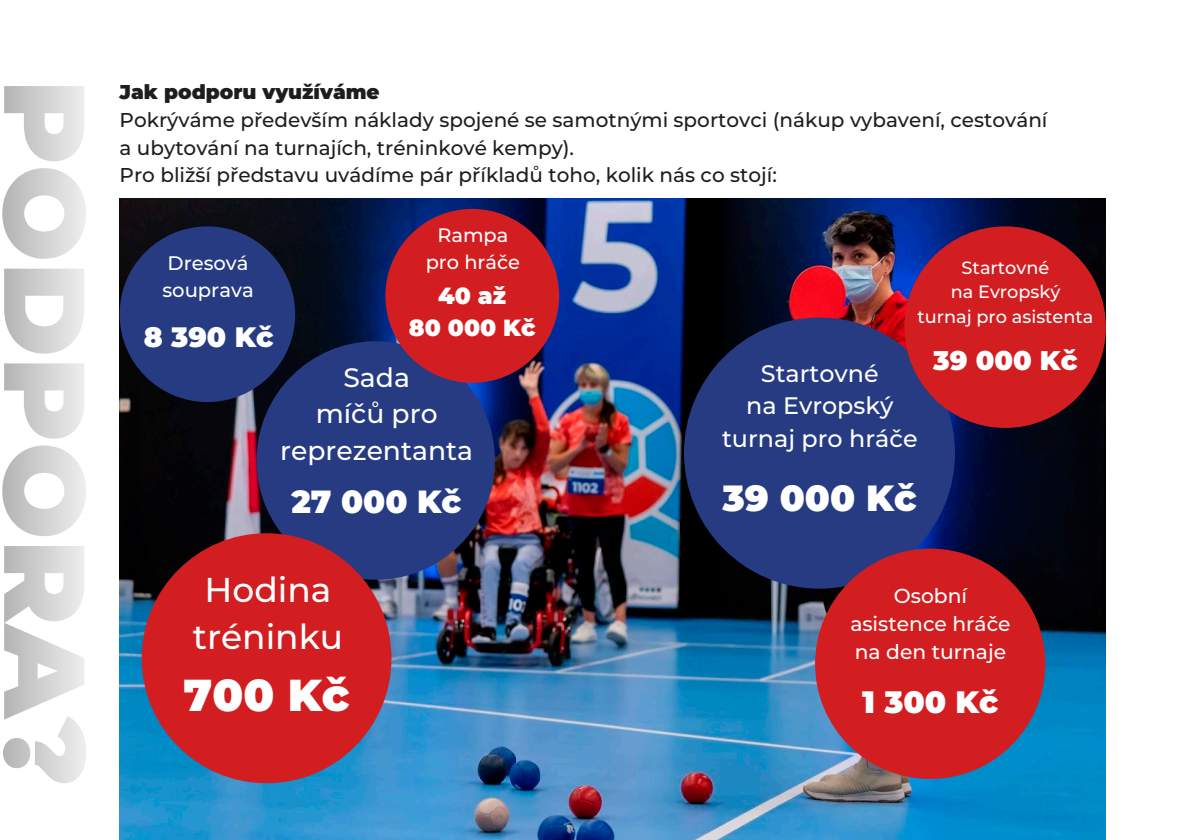
<style>
.page{position:relative;width:1191px;height:840px;background:#fff}
.page>*{position:absolute;margin:0;border:0;box-sizing:border-box;transform-origin:0 0}
.t1{font:900 44.6px "Montserrat";color:#fff}
.t2{font:900 36.4px "Montserrat";color:#fff}
.t3{font:500 34.4px/47.4px "Montserrat";color:#fff;text-align:center}
.t4{font:900 32px "Montserrat";color:#fff}
.t5{font:900 31px "Montserrat";color:#fff}
.t6{font:900 28px "Montserrat";color:#fff}
.t7{font:900 27px "Montserrat";color:#fff}
.t8{font:500 26.6px/36.6px "Montserrat";color:#fff;text-align:center}
.t9{font:500 23.8px/32.8px "Montserrat";color:#fff;text-align:center}
.t10{font:900 23.4px/32.2px "Montserrat";color:#fff;text-align:center}
.t11{font:500 20.2px/28px "Montserrat";color:#fff;text-align:center}
.t12{font:500 20px/27.6px "Montserrat";color:#1d1d1b}
.t13{font:900 20px "Montserrat";color:#1d1d1b}
.t14{font:500 19.6px/27px "Montserrat";color:#fff}
.t15{font:500 19.4px/26.8px "Montserrat";color:#fff;text-align:center}
.t16{font:500 17.8px/24.4px "Montserrat";color:#fff;text-align:center}
</style>
<div class="page">
<img style="left:120px;top:198px;width:986px;height:641px">
<svg style="left:2px;top:86px;width:84px;height:697px"></svg>
<div style="left:120px;top:226px;width:175px;height:176px;background:#263b81;border-radius:50%"></div>
<div style="left:256px;top:341px;width:239px;height:238px;background:#263b81;border-radius:50%"></div>
<div style="left:385px;top:209px;width:174px;height:173px;background:#d31e21;border-radius:50%"></div>
<div style="left:684px;top:317px;width:271px;height:271px;background:#263b81;border-radius:50%"></div>
<div style="left:904px;top:226px;width:202px;height:201px;background:#d31e21;border-radius:50%"></div>
<div style="left:142px;top:533px;width:249px;height:249px;background:#d31e21;border-radius:50%"></div>
<div style="left:815px;top:548px;width:230px;height:230px;background:#d31e21;border-radius:50%"></div>
<p class="t13" style="left:120px;top:80px;width:261px">Jak podporu využíváme</p>
<p class="t12" style="left:120px;top:106px;width:929px">Pokrýváme především náklady spojené se samotnými sportovci (nákup vybavení, cestování a ubytování na turnajích, tréninkové kempy).<br>Pro bližší představu uvádíme pár příkladů toho, kolik nás co stojí:</p>
<p class="t14" style="left:162px;top:249px;width:93px">Dresová souprava</p>
<h3 class="t6" style="left:144px;top:319px;width:131px">8 390 Kč</h3>
<p class="t15" style="left:426px;top:221px;width:96px">Rampa pro hráče</p>
<p class="t10" style="left:409px;top:279px;width:128px">40 až<br>80 000 Kč</p>
<h3 class="t8" style="left:280px;top:358px;width:194px">Sada<br>míčů pro reprezentanta</h3>
<h3 class="t4" style="left:291px;top:481px;width:171px">27 000 Kč</h3>
<h3 class="t3" style="left:193px;top:565px;width:152px">Hodina tréninku</h3>
<h1 class="t1" style="left:184px;top:667px;width:167px">700 Kč</h1>
<p class="t16" style="left:917px;top:255px;width:177px">Startovné<br>na Evropský<br>turnaj pro asistenta</p>
<h3 class="t7" style="left:933px;top:344px;width:146px">39 000 Kč</h3>
<p class="t9" style="left:722px;top:356px;width:197px">Startovné<br>na Evropský turnaj pro hráče</p>
<h2 class="t2" style="left:722px;top:475px;width:195px">39 000 Kč</h2>
<p class="t11" style="left:850px;top:581px;width:162px">Osobní asistence hráče na den turnaje</p>
<h3 class="t5" style="left:862px;top:682px;width:137px">1 300 Kč</h3>
</div>
